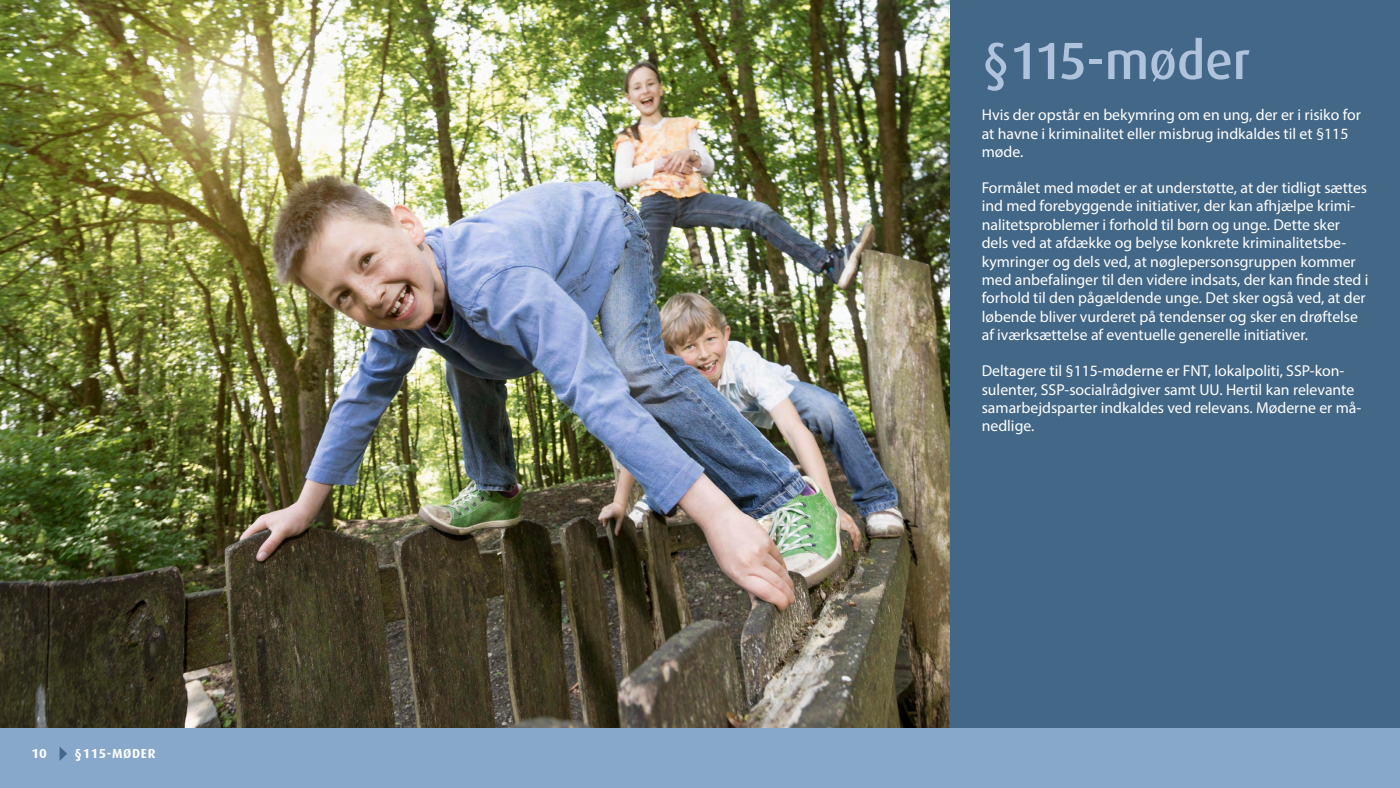
<style>
.page{position:relative;width:1400px;height:788px;background:#fff}
.page>*{position:absolute;margin:0;border:0;box-sizing:border-box;transform-origin:0 0}
.t1{font:500 52.5px "Dax";color:#afc3dd}
.t2{font:15.75px/18.4px "Myriad Pro";color:#fff}
.t3{font:700 13.12px "Dax";letter-spacing:.05em;color:#fff;scale:1.05 1}
.s1{color:#436786}
</style>
<div class="page">
<img style="left:0;top:0;width:950px;height:728px">
<div style="left:950px;top:0;width:450px;height:728px;background:#436786"></div>
<div style="left:0;top:728px;width:1400px;height:60px;background:#87a7cb"></div>
<p class="t3" style="left:32px;top:745px;width:120px">10 <span class="s1">✔</span>§115-MØDER</p>
<h1 class="t1" style="left:982px;top:31px;width:270px">§115-møder</h1>
<p class="t2" style="left:982px;top:106px;width:381px">Hvis der opstår en bekymring om en ung, der er i risiko for at havne i kriminalitet eller misbrug indkaldes til et §115 møde.</p>
<p class="t2" style="left:982px;top:178px;width:388px">Formålet med mødet er at understøtte, at der tidligt sættes ind med forebyggende initiativer, der kan afhjælpe krimi&shy;nalitetsproblemer i forhold til børn og unge. Dette sker dels ved at afdække og belyse konkrete kriminalitetsbe&shy;kymringer og dels ved, at nøglepersonsgruppen kommer med anbefalinger til den videre indsats, der kan finde sted i forhold til den pågældende unge. Det sker også ved, at der løbende bliver vurderet på tendenser og sker en drøftelse af iværksættelse af eventuelle generelle initiativer.</p>
<p class="t2" style="left:982px;top:361px;width:381px">Deltagere til §115-møderne er FNT, lokalpoliti, SSP-kon&shy;sulenter, SSP-socialrådgiver samt UU. Hertil kan relevante samarbejdsparter indkaldes ved relevans. Møderne er må&shy;nedlige.</p>
</div>
